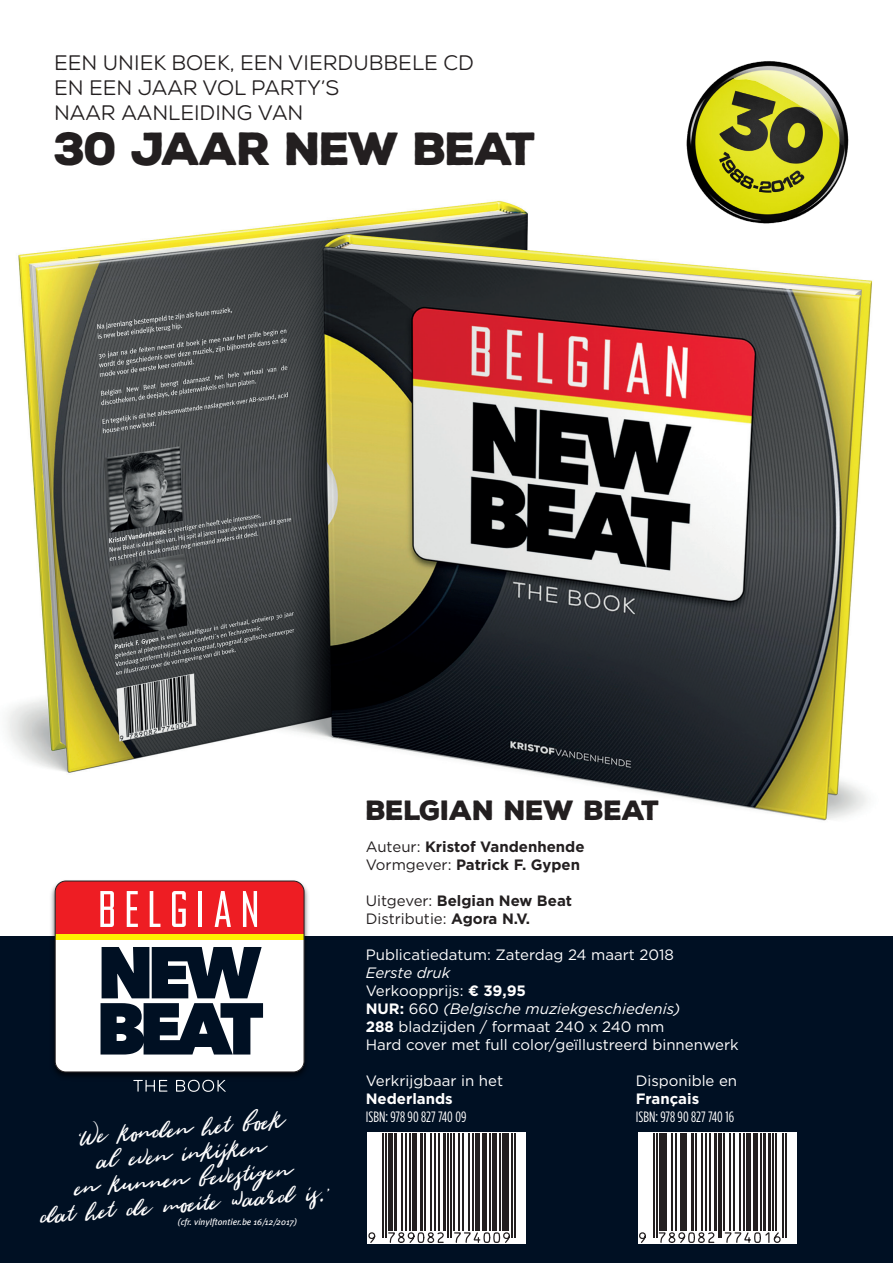
<style>
.page{position:relative;width:893px;height:1263px;background:#fff}
.page>*{position:absolute;margin:0;border:0;box-sizing:border-box;transform-origin:0 0}
.t1{font:900 45px "Nexa Rust Sans";letter-spacing:-.05em;color:#231f20}
.t2{font:900 27px "Nexa Rust Sans";letter-spacing:-.025em;color:#231f20}
.t3{font:21px "Wild Youth";color:#fff}
.t4{font:21px "Nexa Rust Sans";color:#231f20}
.t5{font:15px "Gotham HTF";color:#fff}
.t6{font:700 15px "Gotham HTF";color:#231f20}
.t7{font:italic 15px "Gotham HTF";color:#fff}
.t8{font:condensed 15px "Gotham HTF";color:#fff}
.t9{font:15px "Gotham HTF";color:#231f20}
.t10{font:700 15px "Gotham HTF";color:#fff}
.t11{font:italic 9px "Meta Plus";color:#fff}
.s1{font-family:"Bahagia"}
.s2{font-weight:400}
.s3{font-weight:700}
.s4{font-weight:700;font-style:normal}
.s5{font-style:normal}
</style>
<div class="page">
<img style="left:7px;top:200px;width:866px;height:621px">
<div style="left:0;top:936px;width:893px;height:327px;background:#001023"></div>
<svg style="left:367px;top:1132px;width:159px;height:112px;background:#dbdada"></svg>
<hr style="left:383px;top:1133px;width:1px;height:105px;background:#231f20">
<hr style="left:385px;top:1133px;width:2px;height:105px;background:#231f20">
<hr style="left:388px;top:1133px;width:4px;height:98px;background:#231f20">
<hr style="left:394px;top:1133px;width:3px;height:98px;background:#231f20">
<hr style="left:401px;top:1133px;width:1px;height:98px;background:#231f20">
<hr style="left:405px;top:1133px;width:1px;height:98px;background:#231f20">
<hr style="left:409px;top:1133px;width:2px;height:98px;background:#231f20">
<hr style="left:412px;top:1133px;width:4px;height:98px;background:#231f20">
<hr style="left:420px;top:1133px;width:3px;height:98px;background:#231f20">
<hr style="left:425px;top:1133px;width:1px;height:98px;background:#231f20">
<hr style="left:430px;top:1133px;width:2px;height:98px;background:#231f20">
<hr style="left:435px;top:1133px;width:1px;height:98px;background:#231f20">
<hr style="left:439px;top:1133px;width:1px;height:98px;background:#231f20">
<hr style="left:443px;top:1133px;width:3px;height:98px;background:#231f20">
<hr style="left:447px;top:1133px;width:2px;height:105px;background:#231f20">
<hr style="left:450px;top:1133px;width:1px;height:105px;background:#231f20">
<hr style="left:453px;top:1133px;width:1px;height:98px;background:#231f20">
<hr style="left:458px;top:1133px;width:2px;height:98px;background:#231f20">
<hr style="left:463px;top:1133px;width:1px;height:98px;background:#231f20">
<hr style="left:468px;top:1133px;width:2px;height:98px;background:#231f20">
<hr style="left:472px;top:1133px;width:2px;height:98px;background:#231f20">
<hr style="left:475px;top:1133px;width:4px;height:98px;background:#231f20">
<hr style="left:482px;top:1133px;width:4px;height:98px;background:#231f20">
<hr style="left:489px;top:1133px;width:2px;height:98px;background:#231f20">
<hr style="left:492px;top:1133px;width:4px;height:98px;background:#231f20">
<hr style="left:499px;top:1133px;width:1px;height:98px;background:#231f20">
<hr style="left:502px;top:1133px;width:4px;height:98px;background:#231f20">
<hr style="left:507px;top:1133px;width:2px;height:98px;background:#231f20">
<hr style="left:512px;top:1133px;width:1px;height:105px;background:#231f20">
<hr style="left:515px;top:1133px;width:1px;height:105px;background:#231f20">
<svg style="left:368px;top:1232px;width:8px;height:11px"></svg>
<svg style="left:387px;top:1231px;width:57px;height:13px"></svg>
<svg style="left:453px;top:1231px;width:58px;height:13px"></svg>
<svg style="left:638px;top:1132px;width:158px;height:112px;background:#dbdbdb"></svg>
<hr style="left:653px;top:1133px;width:2px;height:105px;background:#231f20">
<hr style="left:656px;top:1133px;width:1px;height:105px;background:#231f20">
<hr style="left:659px;top:1133px;width:4px;height:98px;background:#231f20">
<hr style="left:664px;top:1133px;width:3px;height:98px;background:#231f20">
<hr style="left:671px;top:1133px;width:2px;height:98px;background:#231f20">
<hr style="left:676px;top:1133px;width:1px;height:98px;background:#231f20">
<hr style="left:680px;top:1133px;width:1px;height:98px;background:#231f20">
<hr style="left:683px;top:1133px;width:4px;height:98px;background:#231f20">
<hr style="left:691px;top:1133px;width:3px;height:98px;background:#231f20">
<hr style="left:695px;top:1133px;width:2px;height:98px;background:#231f20">
<hr style="left:701px;top:1133px;width:1px;height:98px;background:#231f20">
<hr style="left:705px;top:1133px;width:2px;height:98px;background:#231f20">
<hr style="left:709px;top:1133px;width:2px;height:98px;background:#231f20">
<hr style="left:714px;top:1133px;width:2px;height:98px;background:#231f20">
<hr style="left:718px;top:1133px;width:1px;height:105px;background:#231f20">
<hr style="left:721px;top:1133px;width:1px;height:105px;background:#231f20">
<hr style="left:723px;top:1133px;width:2px;height:98px;background:#231f20">
<hr style="left:729px;top:1133px;width:1px;height:98px;background:#231f20">
<hr style="left:733px;top:1133px;width:2px;height:98px;background:#231f20">
<hr style="left:739px;top:1133px;width:1px;height:98px;background:#231f20">
<hr style="left:743px;top:1133px;width:1px;height:98px;background:#231f20">
<hr style="left:746px;top:1133px;width:4px;height:98px;background:#231f20">
<hr style="left:753px;top:1133px;width:4px;height:98px;background:#231f20">
<hr style="left:760px;top:1133px;width:1px;height:98px;background:#231f20">
<hr style="left:763px;top:1133px;width:2px;height:98px;background:#231f20">
<hr style="left:768px;top:1133px;width:3px;height:98px;background:#231f20">
<hr style="left:772px;top:1133px;width:2px;height:98px;background:#231f20">
<hr style="left:775px;top:1133px;width:2px;height:98px;background:#231f20">
<hr style="left:782px;top:1133px;width:2px;height:105px;background:#231f20">
<hr style="left:785px;top:1133px;width:2px;height:105px;background:#231f20">
<svg style="left:638px;top:1231px;width:143px;height:13px;background:#cdcccd"></svg>
<img style="left:51px;top:886px;width:257px;height:195px">
<svg style="left:133px;top:1080px;width:34px;height:12px"></svg>
<svg style="left:176px;top:1080px;width:50px;height:12px"></svg>
<div style="left:55px;top:881px;width:249px;height:191px;background:#fff;border-radius:11px"></div>
<svg style="left:55px;top:882px;width:248px;height:52px;background:#f03b40"></svg>
<div style="left:55px;top:934px;width:249px;height:5px;background:#fff101"></div>
<div style="left:55px;top:880px;width:250px;height:192px;border:1px solid #231f20;border-radius:11px"></div>
<svg style="left:101px;top:947px;width:162px;height:107px"></svg>
<img style="left:670px;top:61px;width:200px;height:181px">
<p class="t4" style="left:54px;top:50px;width:421px">EEN UNIEK BOEK, EEN VIERDUBBELE CD</p>
<p class="t4" style="left:54px;top:76px;width:287px">EN EEN JAAR VOL PARTY’S</p>
<p class="t4" style="left:54px;top:101px;width:251px">NAAR AANLEIDING VAN</p>
<p class="t1" style="left:54px;top:118px;width:485px">30 JAAR NEW BEAT</p>
<p class="t3" style="left:75px;top:1122px;width:207px;rotate:-5deg"><span class="s1">‘</span>We konden het boek</p>
<p class="t3" style="left:94px;top:1146px;width:169px;rotate:-5deg">al even inkijken</p>
<p class="t3" style="left:72px;top:1173px;width:218px;rotate:-5deg">en kunnen bevestigen</p>
<p class="t3" style="left:38px;top:1201px;width:291px;rotate:-5deg">dat het de moeite waard is.<span class="s1">’</span></p>
<p class="t11" style="left:178px;top:1217px;width:121px">(cfr. vinylftontier.be 16/12/2017)</p>
<p class="t2" style="left:366px;top:792px;width:296px">BELGIAN NEW BEAT</p>
<p class="t6" style="left:366px;top:838px;width:220px"><span class="s2">Auteur:</span> Kristof Vandenhende</p>
<p class="t6" style="left:366px;top:856px;width:216px"><span class="s2">Vormgever:</span> Patrick F. Gypen</p>
<p class="t6" style="left:366px;top:892px;width:208px"><span class="s2">Uitgever:</span> Belgian New Beat</p>
<p class="t9" style="left:366px;top:911px;width:166px">Distributie: <span class="s3">Agora N.V.</span></p>
<p class="t5" style="left:366px;top:947px;width:310px">Publicatiedatum: Zaterdag 24 maart 2018</p>
<p class="t7" style="left:366px;top:965px;width:86px">Eerste druk</p>
<p class="t5" style="left:366px;top:983px;width:162px">Verkoopprijs: <span class="s3">¤ 39,95</span></p>
<p class="t7" style="left:366px;top:1001px;width:316px"><span class="s4">NUR:</span> <span class="s5">660</span> (Belgische muziekgeschiedenis)</p>
<p class="t5" style="left:366px;top:1019px;width:300px"><span class="s3">288</span> bladzijden / formaat 240 x 240 mm</p>
<p class="t5" style="left:366px;top:1037px;width:375px">Hard cover met full color/geïllustreerd binnenwerk</p>
<p class="t5" style="left:366px;top:1073px;width:139px">Verkrijgbaar in het</p>
<p class="t5" style="left:636px;top:1073px;width:103px">Disponible en</p>
<p class="t10" style="left:366px;top:1090px;width:89px">Nederlands</p>
<p class="t10" style="left:636px;top:1090px;width:65px">Français</p>
<p class="t8" style="left:366px;top:1109px;width:102px">ISBN: 978 90 827 740 09</p>
<p class="t8" style="left:636px;top:1109px;width:100px">ISBN: 978 90 827 740 16</p>
</div>
